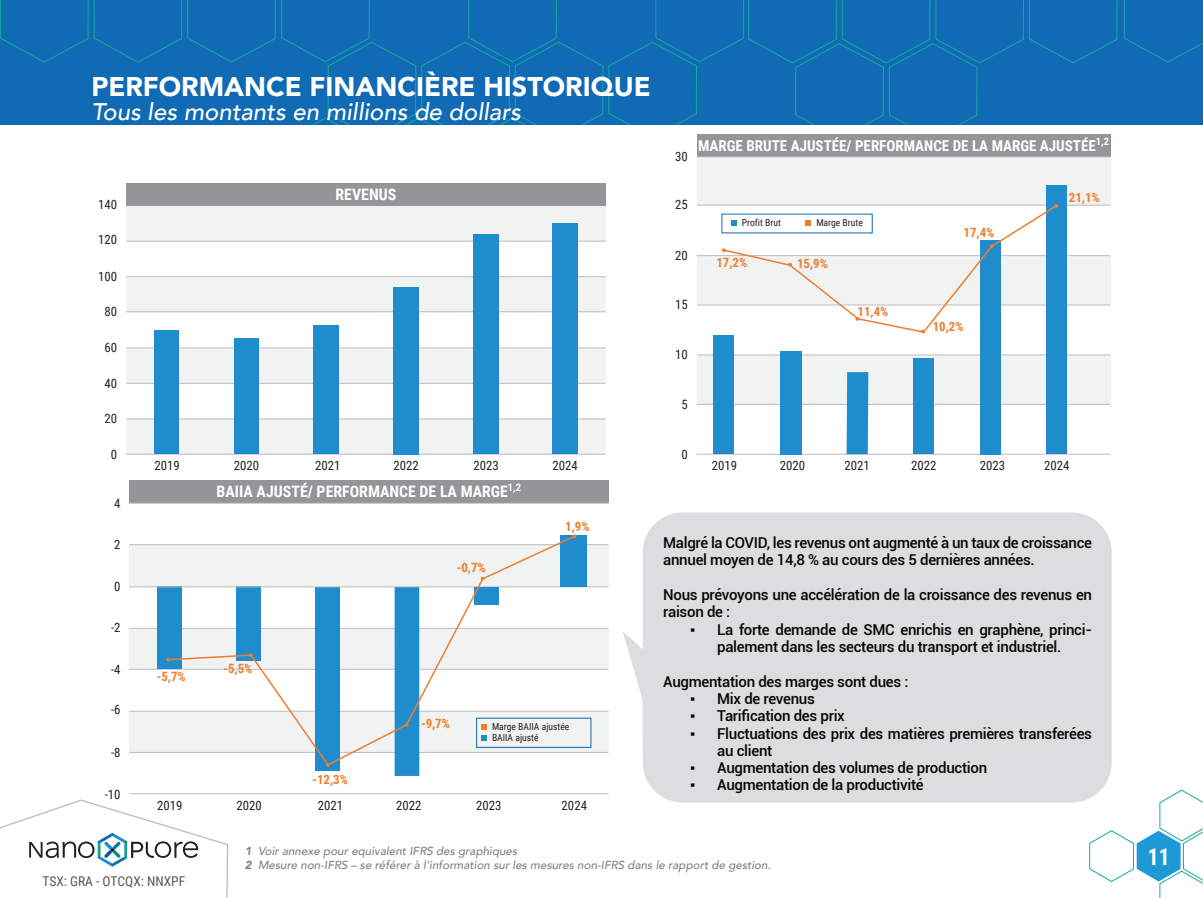
<style>
.page{position:relative;width:1203px;height:898px;background:#fff}
.page>*{position:absolute;margin:0;border:0;box-sizing:border-box;transform-origin:0 0}
.t1{font:900 27px "Avenir";color:#fff}
.t2{font:italic 500 24px "Avenir";color:#fff}
.t3{font:700 23.25px "Roboto Condensed";color:#fff;scale:.93 1}
.t4{font:700 15.75px "Roboto Condensed";color:#fff}
.t5{font:500 15px/17.2px "Roboto";letter-spacing:-.02em;color:#050504}
.t6{font:700 15px "Roboto Condensed";color:#fff}
.t7{font:13.5px "Roboto Condensed";color:#57585a}
.t8{font:12.9px "Roboto Condensed";color:#231f20}
.t9{font:700 12.9px "Roboto Condensed";color:#ef7d2e}
.t10{font:italic 500 11.7px/13.4px "Avenir";color:#818384}
.t11{font:9.6px/10.6px "Roboto Condensed";color:#231f20}
.s1{font-family:"Times New Roman";font-weight:400}
.s2{font-weight:900}
</style>
<div class="page">
<div style="left:0;top:0;width:1202px;height:124px;background:#106ab4"></div>
<svg style="left:1123px;top:0;width:79px;height:63px"></svg>
<svg style="left:0;top:0;width:1117px;height:124px"></svg>
<svg style="left:1089px;top:789px;width:113px;height:109px"></svg>
<svg style="left:0;top:799px;width:229px;height:99px"></svg>
<div style="left:126px;top:419px;width:479px;height:35px;background:#f1f3f3"></div>
<div style="left:126px;top:348px;width:479px;height:35px;background:#f1f3f3"></div>
<div style="left:126px;top:277px;width:479px;height:35px;background:#f1f3f3"></div>
<div style="left:126px;top:206px;width:479px;height:35px;background:#f1f3f3"></div>
<hr style="left:126px;top:241px;width:479px;height:1px;background:#bcbdc0">
<hr style="left:126px;top:276px;width:479px;height:1px;background:#bcbdc0">
<hr style="left:126px;top:311px;width:479px;height:1px;background:#bcbdc0">
<hr style="left:126px;top:347px;width:479px;height:1px;background:#bcbdc0">
<hr style="left:126px;top:383px;width:479px;height:1px;background:#bcbdc0">
<hr style="left:126px;top:418px;width:479px;height:1px;background:#bcbdc0">
<hr style="left:126px;top:454px;width:479px;height:1px;background:#bcbdc0">
<div style="left:154px;top:331px;width:25px;height:123px;background:#1f8dcd"></div>
<div style="left:234px;top:339px;width:25px;height:115px;background:#1f8dcd"></div>
<div style="left:314px;top:326px;width:25px;height:128px;background:#1f8dcd"></div>
<div style="left:393px;top:287px;width:25px;height:167px;background:#1f8dcd"></div>
<div style="left:473px;top:235px;width:25px;height:219px;background:#1f8dcd"></div>
<div style="left:552px;top:223px;width:26px;height:231px;background:#1f8dcd"></div>
<div style="left:126px;top:184px;width:479px;height:22px;background:#939598"></div>
<div style="left:696px;top:355px;width:414px;height:50px;background:#f1f3f3"></div>
<div style="left:696px;top:256px;width:414px;height:49px;background:#f1f3f3"></div>
<div style="left:696px;top:157px;width:414px;height:48px;background:#f1f3f3"></div>
<hr style="left:696px;top:205px;width:414px;height:1px;background:#bcbdc0">
<hr style="left:696px;top:255px;width:414px;height:1px;background:#bcbdc0">
<hr style="left:696px;top:304px;width:414px;height:1px;background:#bcbdc0">
<hr style="left:696px;top:354px;width:414px;height:1px;background:#bcbdc0">
<hr style="left:696px;top:404px;width:414px;height:1px;background:#bcbdc0">
<hr style="left:696px;top:454px;width:414px;height:1px;background:#bcbdc0">
<div style="left:713px;top:335px;width:21px;height:118px;background:#1f8dcd"></div>
<div style="left:780px;top:351px;width:21px;height:103px;background:#1f8dcd"></div>
<svg style="left:846px;top:372px;width:22px;height:82px;background:#2891ce"></svg>
<div style="left:913px;top:358px;width:20px;height:96px;background:#1f8dcd"></div>
<div style="left:979px;top:240px;width:21px;height:214px;background:#1f8dcd"></div>
<div style="left:1046px;top:185px;width:21px;height:269px;background:#1f8dcd"></div>
<div style="left:696px;top:135px;width:414px;height:22px;background:#939598"></div>
<hr style="left:696px;top:156px;width:414px;height:1px;background:#bcbdc0">
<svg style="left:722px;top:204px;width:332px;height:130px"></svg>
<div style="left:623px;top:512px;width:488px;height:290px;background:#dcdddf"></div>
<svg style="left:805px;top:221px;width:5px;height:5px"></svg>
<svg style="left:731px;top:221px;width:5px;height:5px"></svg>
<svg style="left:722px;top:248px;width:3px;height:4px"></svg>
<svg style="left:788px;top:263px;width:4px;height:4px"></svg>
<svg style="left:855px;top:317px;width:4px;height:4px"></svg>
<svg style="left:921px;top:329px;width:4px;height:4px"></svg>
<svg style="left:989px;top:244px;width:4px;height:4px"></svg>
<svg style="left:1054px;top:204px;width:4px;height:4px"></svg>
<div style="left:129px;top:711px;width:479px;height:41px;background:#f1f3f3"></div>
<div style="left:129px;top:628px;width:479px;height:41px;background:#f1f3f3"></div>
<div style="left:129px;top:544px;width:479px;height:43px;background:#f1f3f3"></div>
<hr style="left:129px;top:544px;width:479px;height:1px;background:#bcbdc0">
<hr style="left:129px;top:628px;width:479px;height:1px;background:#bcbdc0">
<hr style="left:129px;top:669px;width:479px;height:1px;background:#bcbdc0">
<hr style="left:129px;top:711px;width:479px;height:1px;background:#bcbdc0">
<hr style="left:129px;top:752px;width:479px;height:1px;background:#bcbdc0">
<hr style="left:129px;top:793px;width:479px;height:1px;background:#bcbdc0">
<div style="left:157px;top:586px;width:24px;height:83px;background:#1f8dcd"></div>
<div style="left:315px;top:587px;width:25px;height:183px;background:#1f8dcd"></div>
<div style="left:394px;top:587px;width:25px;height:189px;background:#1f8dcd"></div>
<div style="left:129px;top:481px;width:479px;height:22px;background:#939598"></div>
<hr style="left:129px;top:586px;width:479px;height:1px;background:#bcbdc0">
<hr style="left:129px;top:503px;width:479px;height:1px;background:#bcbdc0">
<div style="left:560px;top:535px;width:26px;height:52px;background:#1f8dcd"></div>
<svg style="left:167px;top:536px;width:409px;height:230px"></svg>
<svg style="left:572px;top:534px;width:4px;height:4px"></svg>
<svg style="left:480px;top:576px;width:4px;height:4px"></svg>
<h1 class="t1" style="left:91px;top:63px;width:561px">PERFORMANCE FINANCIÈRE HISTORIQUE</h1>
<h2 class="t2" style="left:91px;top:97px;width:431px">Tous les montants en millions de dollars</h2>
<p class="t8" style="left:98px;top:195px;width:21px">140</p>
<p class="t8" style="left:98px;top:230px;width:21px">120</p>
<p class="t8" style="left:98px;top:267px;width:21px">100</p>
<p class="t8" style="left:104px;top:302px;width:14px">80</p>
<p class="t8" style="left:104px;top:338px;width:14px">60</p>
<p class="t8" style="left:104px;top:374px;width:14px">40</p>
<p class="t8" style="left:104px;top:409px;width:14px">20</p>
<p class="t8" style="left:111px;top:445px;width:8px">0</p>
<p class="t8" style="left:114px;top:494px;width:8px">4</p>
<p class="t8" style="left:114px;top:535px;width:8px">2</p>
<p class="t8" style="left:114px;top:577px;width:8px">0</p>
<p class="t8" style="left:111px;top:618px;width:11px">-2</p>
<p class="t8" style="left:111px;top:660px;width:11px">-4</p>
<p class="t8" style="left:111px;top:700px;width:11px">-6</p>
<p class="t8" style="left:111px;top:743px;width:11px">-8</p>
<p class="t8" style="left:105px;top:785px;width:17px">-10</p>
<p class="t4" style="left:335px;top:183px;width:62px">REVENUS</p>
<p class="t8" style="left:154px;top:456px;width:27px">2019</p>
<p class="t8" style="left:234px;top:456px;width:27px">2020</p>
<p class="t8" style="left:315px;top:456px;width:27px">2021</p>
<p class="t8" style="left:393px;top:456px;width:27px">2022</p>
<p class="t8" style="left:473px;top:456px;width:27px">2023</p>
<p class="t8" style="left:552px;top:456px;width:27px">2024</p>
<p class="t4" style="left:217px;top:480px;width:306px">BAIIA AJUSTÉ/ PERFORMANCE DE LA MARGE<sup>1,2</sup></p>
<p class="t9" style="left:456px;top:558px;width:30px">-0,7%</p>
<p class="t9" style="left:565px;top:517px;width:26px">1,9%</p>
<p class="t9" style="left:157px;top:667px;width:30px">-5,7%</p>
<p class="t9" style="left:223px;top:659px;width:30px">-5,5%</p>
<p class="t9" style="left:312px;top:770px;width:37px">-12,3%</p>
<p class="t9" style="left:421px;top:714px;width:30px">-9,7%</p>
<p class="t11" style="left:492px;top:721px;width:79px">Marge BAIIA ajustée<br>BAIIA ajusté</p>
<p class="t8" style="left:157px;top:796px;width:27px">2019</p>
<p class="t8" style="left:236px;top:796px;width:27px">2020</p>
<p class="t8" style="left:318px;top:796px;width:27px">2021</p>
<p class="t8" style="left:396px;top:796px;width:27px">2022</p>
<p class="t8" style="left:476px;top:796px;width:27px">2023</p>
<p class="t8" style="left:561px;top:796px;width:27px">2024</p>
<p class="t8" style="left:675px;top:147px;width:14px">30</p>
<p class="t6" style="left:698px;top:135px;width:412px">MARGE BRUTE AJUSTÉE/ PERFORMANCE DE LA MARGE AJUSTÉE<sup>1,2</sup></p>
<p class="t8" style="left:675px;top:195px;width:14px">25</p>
<p class="t8" style="left:675px;top:247px;width:14px">20</p>
<p class="t8" style="left:675px;top:296px;width:14px">15</p>
<p class="t8" style="left:675px;top:345px;width:14px">10</p>
<p class="t11" style="left:741px;top:217px;width:41px">Profit Brut</p>
<p class="t11" style="left:816px;top:217px;width:48px">Marge Brute</p>
<p class="t9" style="left:716px;top:253px;width:32px">17,2%</p>
<p class="t9" style="left:797px;top:254px;width:32px">15,9%</p>
<p class="t9" style="left:857px;top:302px;width:32px">11,4%</p>
<p class="t9" style="left:963px;top:223px;width:32px">17,4%</p>
<p class="t9" style="left:932px;top:318px;width:32px">10,2%</p>
<p class="t9" style="left:1068px;top:188px;width:32px">21,1%</p>
<p class="t8" style="left:681px;top:395px;width:8px">5</p>
<p class="t8" style="left:681px;top:445px;width:8px">0</p>
<p class="t8" style="left:711px;top:456px;width:27px">2019</p>
<p class="t8" style="left:779px;top:456px;width:27px">2020</p>
<p class="t8" style="left:844px;top:456px;width:27px">2021</p>
<p class="t8" style="left:911px;top:456px;width:27px">2022</p>
<p class="t8" style="left:979px;top:456px;width:27px">2023</p>
<p class="t8" style="left:1043px;top:456px;width:27px">2024</p>
<p class="t5" style="left:663px;top:533px;width:430px">Malgré la COVID, les revenus ont augmenté à un taux de croissance annuel moyen de 14,8 % au cours des 5 dernières années.</p>
<p class="t5" style="left:663px;top:585px;width:430px">Nous prévoyons une accélération de la croissance des revenus en raison de :</p>
<p class="t5" style="left:690px;top:620px;width:403px;text-align:center"><span class="s1">▪</span> La forte demande de SMC enrichis en graphène, princi&shy;palement dans les secteurs du transport et industriel.</p>
<p class="t5" style="left:663px;top:672px;width:247px">Augmentation des marges sont dues :</p>
<p class="t5" style="left:690px;top:689px;width:126px"><span class="s1">▪</span> Mix de revenus</p>
<p class="t5" style="left:690px;top:706px;width:156px"><span class="s1">▪</span> Tarification des prix</p>
<p class="t5" style="left:717px;top:724px;width:376px;text-indent:-27px"><span class="s1">▪</span> Fluctuations des prix des matières premières transferées au client</p>
<p class="t5" style="left:690px;top:758px;width:298px"><span class="s1">▪</span> Augmentation des volumes de production</p>
<p class="t5" style="left:690px;top:776px;width:235px"><span class="s1">▪</span> Augmentation de la productivité</p>
<p class="t7" style="left:43px;top:871px;width:144px">TSX: GRA - OTCQX: NNXPF</p>
<p class="t10" style="left:245px;top:844px;width:527px"><span class="s2">1</span> Voir annexe pour equivalent IFRS des graphiques<br><span class="s2">2</span> Mesure non-IFRS – se référer à l'information sur les mesures non-IFRS dans le rapport de gestion.</p>
<h3 class="t3" style="left:1147px;top:840px;width:25px">11</h3>
</div>
